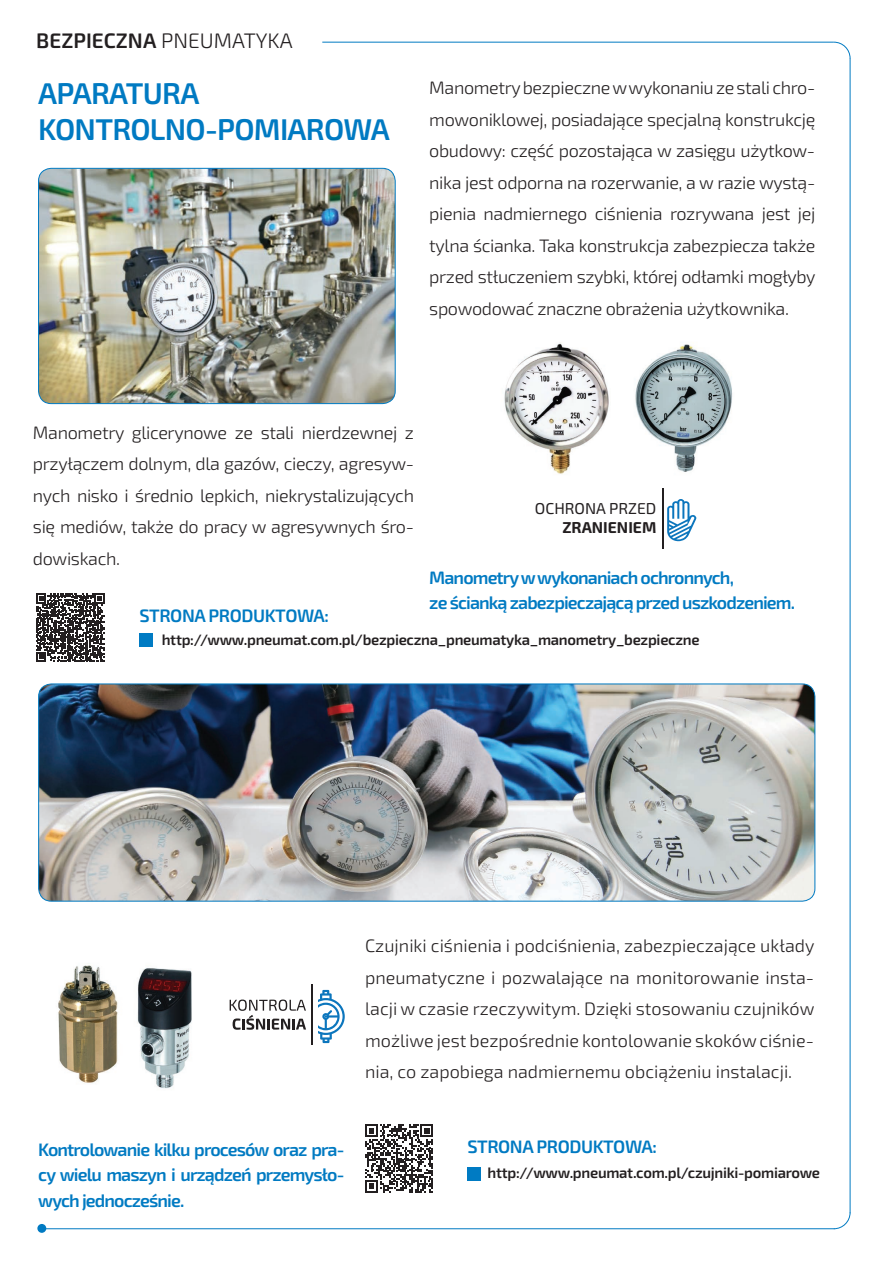
<style>
.page{position:relative;width:893px;height:1263px;background:#fff}
.page>*{position:absolute;margin:0;border:0;box-sizing:border-box;transform-origin:0 0}
.t1{font:600 30px/36px "Exo 2.0";letter-spacing:-.025em;color:#007ac2}
.t2{font:600 21px "Exo 2.0";color:#231f20}
.t3{font:300 18px/31.5px "Exo 2.0";letter-spacing:-.02em;color:#231f20;text-align:justify}
.t4{font:600 18px/25.5px "Exo 2.0";letter-spacing:-.05em;color:#007ac2}
.t5{font:600 18px "Exo 2.0";letter-spacing:-.025em;color:#007ac2}
.t6{font:15.75px "Exo 2.0";color:#231f20}
.t7{font:700 15.75px "Exo 2.0";color:#231f20}
.t8{font:600 15px "Exo 2.0";letter-spacing:-.02em;color:#231f20}
.s1{font-weight:300}
</style>
<div class="page">
<hr style="left:322px;top:42px;width:512px;height:1px;background:#007ac2">
<hr style="left:41px;top:1228px;width:793px;height:1px;background:#007ac2">
<svg style="left:833px;top:1212px;width:18px;height:17px"></svg>
<svg style="left:833px;top:41px;width:18px;height:18px"></svg>
<div style="left:37px;top:1224px;width:9px;height:9px;background:#007ac2;border-radius:50%"></div>
<hr style="left:850px;top:58px;width:1px;height:1155px;background:#007ac2">
<img style="left:39px;top:684px;width:776px;height:217px">
<div style="left:38px;top:684px;width:777px;height:217px;border:1px solid #007ac2;border-radius:13px"></div>
<img style="left:39px;top:168px;width:356px;height:236px">
<div style="left:38px;top:168px;width:358px;height:236px;border:1px solid #007ac2;border-radius:13px"></div>
<div style="left:139px;top:633px;width:14px;height:14px;background:#007bc3"></div>
<div style="left:467px;top:1167px;width:14px;height:14px;background:#007bc3"></div>
<img style="left:504px;top:342px;width:229px;height:132px">
<hr style="left:662px;top:488px;width:2px;height:60px;background:#231f20">
<svg style="left:667px;top:499px;width:29px;height:42px"></svg>
<img style="left:58px;top:965px;width:134px;height:124px">
<hr style="left:311px;top:984px;width:2px;height:60px;background:#231f20">
<svg style="left:230px;top:999px;width:76px;height:31px"></svg>
<svg style="left:318px;top:990px;width:27px;height:53px"></svg>
<svg style="left:36px;top:594px;width:68px;height:68px"></svg>
<svg style="left:365px;top:1124px;width:68px;height:68px"></svg>
<p class="t2" style="left:36px;top:28px;width:258px">BEZPIECZNA <span class="s1">PNEUMATYKA</span></p>
<h1 class="t1" style="left:38px;top:76px;width:353px">APARATURA<br>KONTROLNO-POMIAROWA</h1>
<p class="t3" style="left:429px;top:73px;width:388px">Manometry bezpieczne w wykonaniu ze stali chro&shy;mowoniklowej, posiadające specjalną konstrukcję obudowy: część pozostająca w zasięgu użytkow&shy;nika jest odporna na rozerwanie, a w razie wystą&shy;pienia nadmiernego ciśnienia rozrywana jest jej tylna ścianka. Taka konstrukcja zabezpiecza także przed stłuczeniem szybki, której odłamki mogłyby spowodować znaczne obrażenia użytkownika.</p>
<p class="t3" style="left:33px;top:417px;width:383px">Manometry glicerynowe ze stali nierdzewnej z przyłączem dolnym, dla gazów, cieczy, agresyw&shy;nych nisko i średnio lepkich, niekrystalizujących się mediów, także do pracy w agresywnych śro&shy;dowiskach.</p>
<p class="t5" style="left:139px;top:605px;width:191px">STRONA PRODUKTOWA:</p>
<p class="t6" style="left:535px;top:499px;width:123px">OCHRONA PRZED</p>
<p class="t7" style="left:562px;top:517px;width:95px">ZRANIENIEM</p>
<p class="t4" style="left:429px;top:565px;width:367px">Manometry w wykonaniach ochronnych,<br>ze ścianką zabezpieczającą przed uszkodzeniem.</p>
<p class="t8" style="left:162px;top:631px;width:539px">http://www.pneumat.com.pl/bezpieczna_pneumatyka_manometry_bezpieczne</p>
<p class="t4" style="left:38px;top:1137px;width:308px;text-align:justify">Kontrolowanie kilku procesów oraz pra&shy;cy wielu maszyn i urządzeń przemysło&shy;wych jednocześnie.</p>
<p class="t3" style="left:365px;top:931px;width:451px">Czujniki ciśnienia i podciśnienia, zabezpieczające układy pneumatyczne i pozwalające na monitorowanie insta&shy;lacji w czasie rzeczywitym. Dzięki stosowaniu czujników możliwe jest bezpośrednie kontolowanie skoków ciśnie&shy;nia, co zapobiega nadmiernemu obciążeniu instalacji.</p>
<p class="t5" style="left:467px;top:1136px;width:191px">STRONA PRODUKTOWA:</p>
<p class="t8" style="left:488px;top:1164px;width:334px">http://www.pneumat.com.pl/czujniki-pomiarowe</p>
</div>
